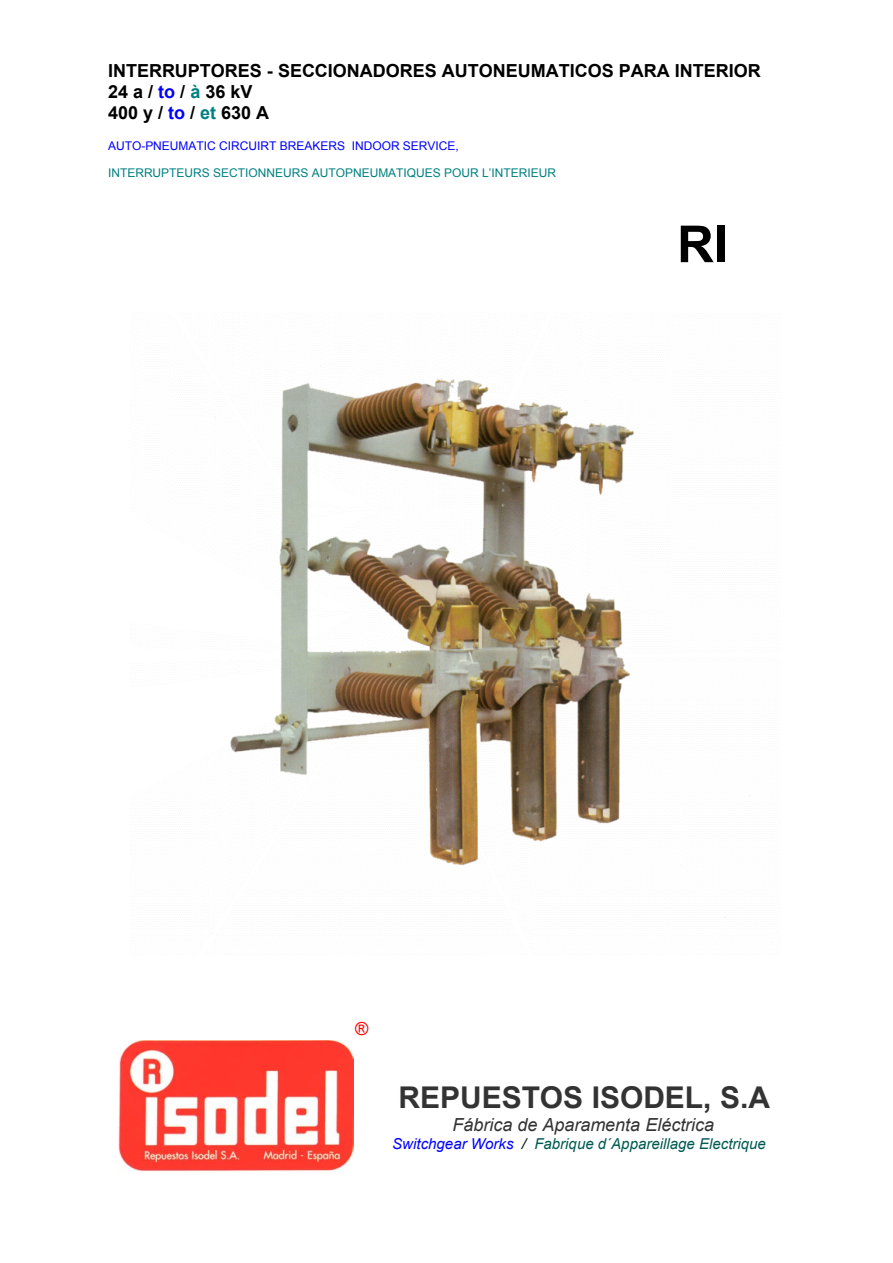
<style>
.page{position:relative;width:893px;height:1263px;background:#fff}
.page>*{position:absolute;margin:0;border:0;box-sizing:border-box;transform-origin:0 0}
.t1{font:700 51px "Arial";color:#000}
.t2{font:700 30px "Arial";color:#333}
.t3{font:700 18px/21.1px "Arial";color:#000}
.t4{font:italic 18px "Arial";color:#333}
.t5{font:18px "Arial";color:#f00}
.t6{font:italic 15px "Arial";color:#005a50}
.t7{font:12px "Arial";color:#008080}
.t8{font:12px "Arial";color:#00f}
.s1{color:#00f}
.s2{color:#008080}
.s3{color:#000}
</style>
<div class="page">
<img style="left:119px;top:1040px;width:234px;height:132px">
<img style="left:212px;top:365px;width:538px;height:569px">
<p class="t3" style="left:108px;top:60px;width:654px">INTERRUPTORES - SECCIONADORES AUTONEUMATICOS PARA INTERIOR<br>24 a / <span class="s1">to</span> / <span class="s2">à</span> 36 kV<br>400 y / <span class="s1">to</span> / <span class="s2">et</span> 630 A</p>
<p class="t8" style="left:108px;top:139px;width:352px">AUTO-PNEUMATIC CIRCUIRT BREAKERS INDOOR SERVICE,</p>
<p class="t7" style="left:108px;top:166px;width:449px">INTERRUPTEURS SECTIONNEURS AUTOPNEUMATIQUES POUR L’INTERIEUR</p>
<h1 class="t1" style="left:677px;top:216px;width:53px">RI</h1>
<p class="t5" style="left:355px;top:1019px;width:15px">®</p>
<h2 class="t2" style="left:398px;top:1081px;width:373px">REPUESTOS ISODEL, S.A</h2>
<p class="t4" style="left:452px;top:1115px;width:263px">Fábrica de Aparamenta Eléctrica</p>
<p class="t6" style="left:392px;top:1136px;width:375px"><span class="s1">Switchgear Works</span> <span class="s3">/</span> Fabrique d´Appareillage Electrique</p>
</div>
